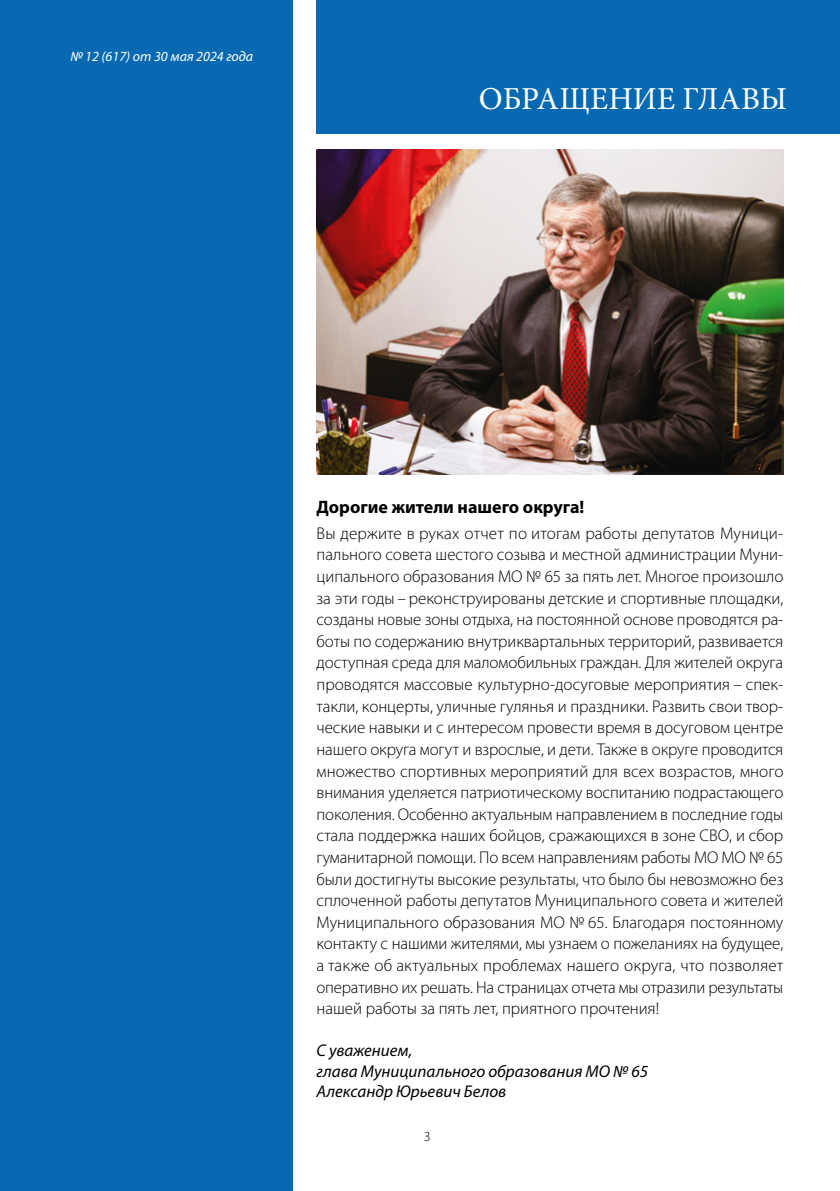
<style>
.page{position:relative;width:840px;height:1191px;background:#fff}
.page>*{position:absolute;margin:0;border:0;box-sizing:border-box;transform-origin:0 0}
.t1{font:32px "Minion Pro";color:#fff}
.t2{font:700 18px "Myriad Pro";color:#000}
.t3{font:300 17px/21.6px "Myriad Pro";color:#000;text-align:justify}
.t4{font:italic 17px/20.4px "Myriad Pro";color:#000}
.t5{font:italic 14px "Myriad Pro";color:#fff}
.t6{font:300 14px "Myriad Pro";color:#000}
</style>
<div class="page">
<div style="left:0;top:0;width:292px;height:1191px;background:#0769b1"></div>
<div style="left:316px;top:0;width:523px;height:133px;background:#0769b1"></div>
<img style="left:316px;top:150px;width:466px;height:324px">
<p class="t5" style="left:70px;top:48px;width:184px">№ 12 (617) от 30 мая 2024 года</p>
<h1 class="t1" style="left:478px;top:77px;width:309px">ОБРАЩЕНИЕ ГЛАВЫ</h1>
<p class="t2" style="left:316px;top:495px;width:269px">Дорогие жители нашего округа!</p>
<p class="t3" style="left:316px;top:522px;width:468px">Вы держите в руках отчет по итогам работы депутатов Муници&shy;пального совета шестого созыва и местной администрации Муни&shy;ципального образования МО № 65 за пять лет. Многое произошло за эти годы – реконструированы детские и спортивные площадки, созданы новые зоны отдыха, на постоянной основе проводятся ра&shy;боты по содержанию внутриквартальных территорий, развивается доступная среда для маломобильных граждан. Для жителей округа проводятся массовые культурно-досуговые мероприятия – спек&shy;такли, концерты, уличные гулянья и праздники. Развить свои твор&shy;ческие навыки и с интересом провести время в досуговом центре нашего округа могут и взрослые, и дети. Также в округе проводится множество спортивных мероприятий для всех возрастов, много внимания уделяется патриотическому воспитанию подрастающего поколения. Особенно актуальным направлением в последние годы стала поддержка наших бойцов, сражающихся в зоне СВО, и сбор гуманитарной помощи. По всем направлениям работы МО МО № 65 были достигнуты высокие результаты, что было бы невозможно без сплоченной работы депутатов Муниципального совета и жителей Муниципального образования МО № 65. Благодаря постоянному контакту с нашими жителями, мы узнаем о пожеланиях на будущее, а также об актуальных проблемах нашего округа, что позволяет оперативно их решать. На страницах отчета мы отразили результаты нашей работы за пять лет, приятного прочтения!</p>
<p class="t4" style="left:316px;top:1040px;width:333px">С уважением,<br>глава Муниципального образования МО № 65<br>Александр Юрьевич Белов</p>
<p class="t6" style="left:423px;top:1128px;width:8px">3</p>
</div>
